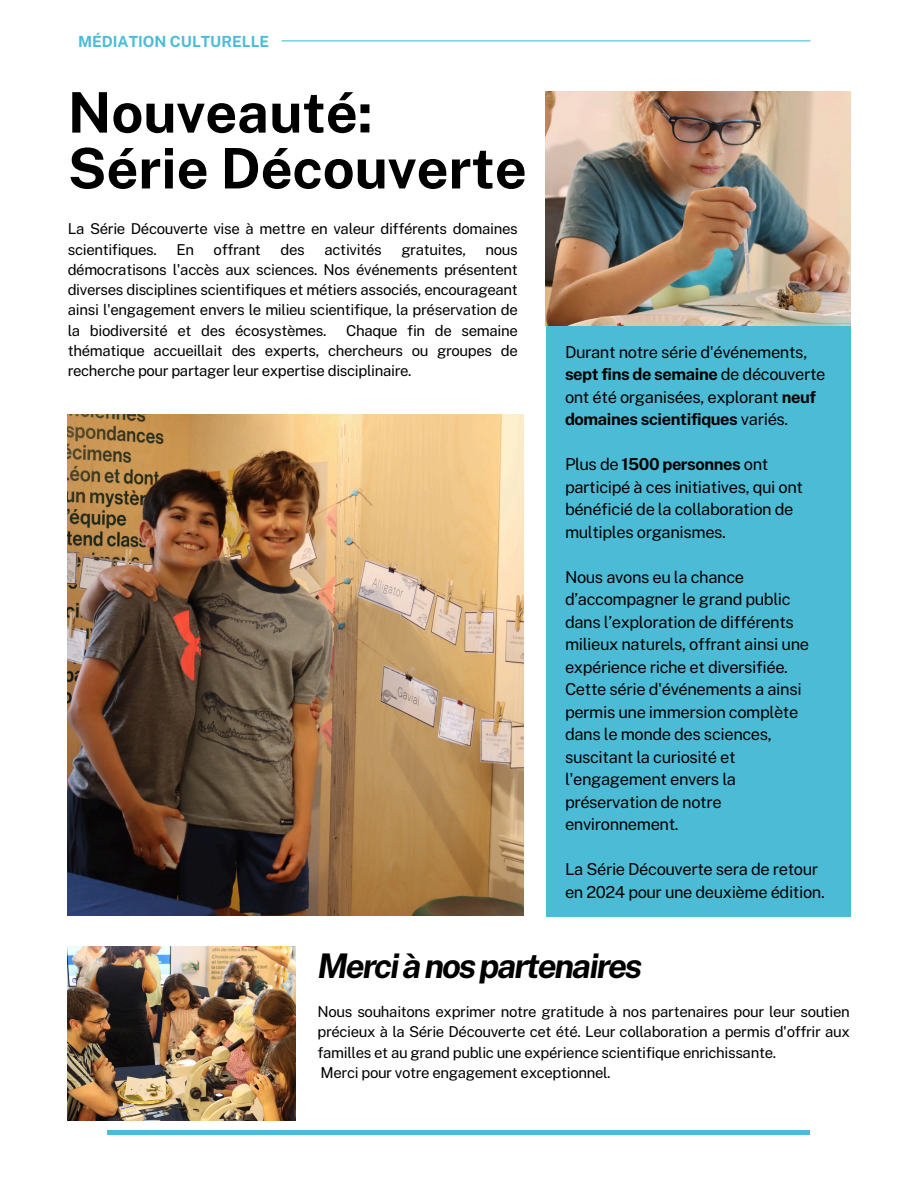
<style>
.page{position:relative;width:918px;height:1188px;background:#fff}
.page>*{position:absolute;margin:0;border:0;box-sizing:border-box;transform-origin:0 0}
.t1{font:700 55.95px/55.8px "Public Sans";color:#000}
.t2{font:italic 700 33.9px "Public Sans";letter-spacing:-.065em;color:#000}
.t3{font:16.5px/22.5px "Public Sans";letter-spacing:-.025em;color:#000}
.t4{font:700 15.3px "Public Sans";color:#4cbcd6}
.t5{font:15px/20.2px "Public Sans";letter-spacing:-.025em;color:#000;text-align:justify}
.s1{font-weight:700}
</style>
<div class="page">
<img style="left:68px;top:414px;width:455px;height:502px">
<div style="left:546px;top:298px;width:304px;height:618px;background:#4cbcd6"></div>
<img style="left:68px;top:946px;width:227px;height:175px">
<hr style="left:282px;top:40px;width:528px;height:1px;background:#4cbcd6">
<hr style="left:108px;top:1131px;width:702px;height:3px;background:#4cbcd6">
<img style="left:546px;top:92px;width:305px;height:234px">
<p class="t4" style="left:78px;top:32px;width:193px">MÉDIATION CULTURELLE</p>
<p class="t1" style="left:68px;top:84px;width:460px">Nouveauté:<br>Série Découverte</p>
<p class="t5" style="left:68px;top:219px;width:452px">La Série Découverte vise à mettre en valeur différents domaines scientifiques.</p>
<p class="t5" style="left:176px;top:239px;width:19px">En</p>
<p class="t5" style="left:214px;top:239px;width:49px">offrant</p>
<p class="t5" style="left:281px;top:239px;width:26px">des</p>
<p class="t5" style="left:324px;top:239px;width:59px">activités</p>
<p class="t5" style="left:401px;top:239px;width:66px">gratuites,</p>
<p class="t5" style="left:68px;top:239px;width:452px;text-indent:418px">nous démocratisons l'accès aux sciences. Nos événements présentent diverses disciplines scientifiques et métiers associés, encourageant ainsi l'engagement envers le milieu scientifique, la préservation de la biodiversité et des écosystèmes.</p>
<p class="t5" style="left:68px;top:320px;width:452px;text-indent:278px">Chaque fin de semaine thématique accueillait des experts, chercheurs ou groupes de recherche pour partager leur expertise disciplinaire.</p>
<p class="t3" style="left:565px;top:340px;width:262px">Durant notre série d'événements, <span class="s1">sept fins de semaine</span> de découverte ont été organisées, explorant <span class="s1">neuf domaines scientifiques</span> variés.</p>
<p class="t3" style="left:565px;top:453px;width:240px">Plus de <span class="s1">1500 personnes</span> ont participé à ces initiatives, qui ont bénéficié de la collaboration de multiples organismes.</p>
<p class="t3" style="left:565px;top:565px;width:246px">Nous avons eu la chance d’accompagner le grand public dans l’exploration de différents milieux naturels, offrant ainsi une expérience riche et diversifiée.<br>Cette série d'événements a ainsi permis une immersion complète dans le monde des sciences, suscitant la curiosité et l'engagement envers la préservation de notre environnement.</p>
<p class="t3" style="left:565px;top:858px;width:261px">La Série Découverte sera de retour en 2024 pour une deuxième édition.</p>
<p class="t2" style="left:317px;top:945px;width:326px">Merciànospartenaires</p>
<p class="t5" style="left:317px;top:1001px;width:534px">Nous souhaitons exprimer notre gratitude à nos partenaires pour leur soutien précieux à la Série Découverte cet été. Leur collaboration a permis d'offrir aux familles et au grand public une expérience scientifique enrichissante.</p>
<h2 class="t5" style="left:321px;top:1062px;width:291px">Merci pour votre engagement exceptionnel.</h2>
</div>
